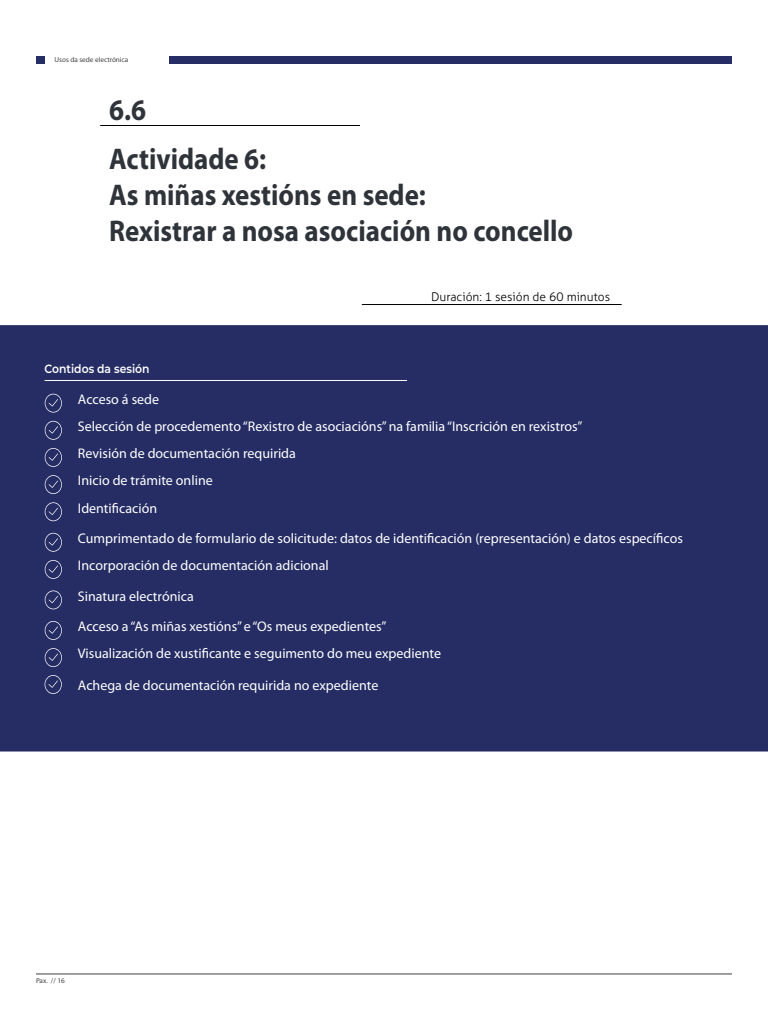
<style>
.page{position:relative;width:768px;height:1024px;background:#fff}
.page>*{position:absolute;margin:0;border:0;box-sizing:border-box;transform-origin:0 0}
.t1{font:700 30px/36px "Myriad Pro";color:#2f343a;scale:.9 1}
.t2{font:14px/27.1px "Myriad Pro";color:#fff}
.t3{font:300 12px "Aller";color:#000}
.t4{font:600 12px "Montserrat";color:#fff;scale:.9 1}
.t5{font:7.2px "Myriad Pro";color:#414142}
</style>
<div class="page">
<hr style="left:36px;top:973px;width:696px;height:1px;background:#414142">
<hr style="left:100px;top:125px;width:260px;height:1px;background:#000">
<hr style="left:362px;top:304px;width:260px;height:1px;background:#000">
<div style="left:0;top:325px;width:768px;height:427px;background:#252d64"></div>
<hr style="left:45px;top:380px;width:362px;height:1px;background:#fff">
<svg style="left:45px;top:394px;width:17px;height:19px"></svg>
<svg style="left:45px;top:421px;width:17px;height:19px"></svg>
<svg style="left:45px;top:448px;width:17px;height:19px"></svg>
<svg style="left:45px;top:475px;width:17px;height:19px"></svg>
<svg style="left:45px;top:502px;width:17px;height:19px"></svg>
<svg style="left:45px;top:533px;width:17px;height:19px"></svg>
<svg style="left:45px;top:560px;width:17px;height:19px"></svg>
<svg style="left:45px;top:590px;width:17px;height:19px"></svg>
<svg style="left:45px;top:621px;width:17px;height:19px"></svg>
<svg style="left:45px;top:648px;width:17px;height:19px"></svg>
<svg style="left:45px;top:675px;width:17px;height:19px"></svg>
<div style="left:36px;top:56px;width:8px;height:7px;background:#252d64"></div>
<div style="left:170px;top:56px;width:562px;height:7px;background:#252d64"></div>
<p class="t5" style="left:55px;top:55px;width:75px">Usos da sede electrónica</p>
<h1 class="t1" style="left:109px;top:91px;width:43px">6.6</h1>
<h1 class="t1" style="left:109px;top:139px;width:517px">Actividade 6:<br>As miñas xestións en sede:<br>Rexistrar a nosa asociación no concello</h1>
<p class="t3" style="left:431px;top:290px;width:180px">Duración: 1 sesión de 60 minutos</p>
<p class="t4" style="left:45px;top:360px;width:118px">Contidos da sesión</p>
<p class="t2" style="left:78px;top:386px;width:506px">Acceso á sede<br>Selección de procedemento “Rexistro de asociacións” na familia “Inscrición en rexistros” Revisión de documentación requirida<br>Inicio de trámite online<br>Identificación</p>
<p class="t2" style="left:78px;top:525px;width:606px">Cumprimentado de formulario de solicitude: datos de identificación (representación) e datos específicos<br>Incorporación de documentación adicional</p>
<p class="t2" style="left:78px;top:581px;width:310px;line-height:30.5px">Sinatura electrónica<br>Acceso a “As miñas xestións” e “Os meus expedientes”</p>
<p class="t2" style="left:78px;top:640px;width:365px">Visualización de xustificante e seguimento do meu expediente</p>
<p class="t2" style="left:78px;top:671px;width:302px">Achega de documentación requirida no expediente</p>
<p class="t5" style="left:36px;top:976px;width:30px">Pax. // 16</p>
</div>
